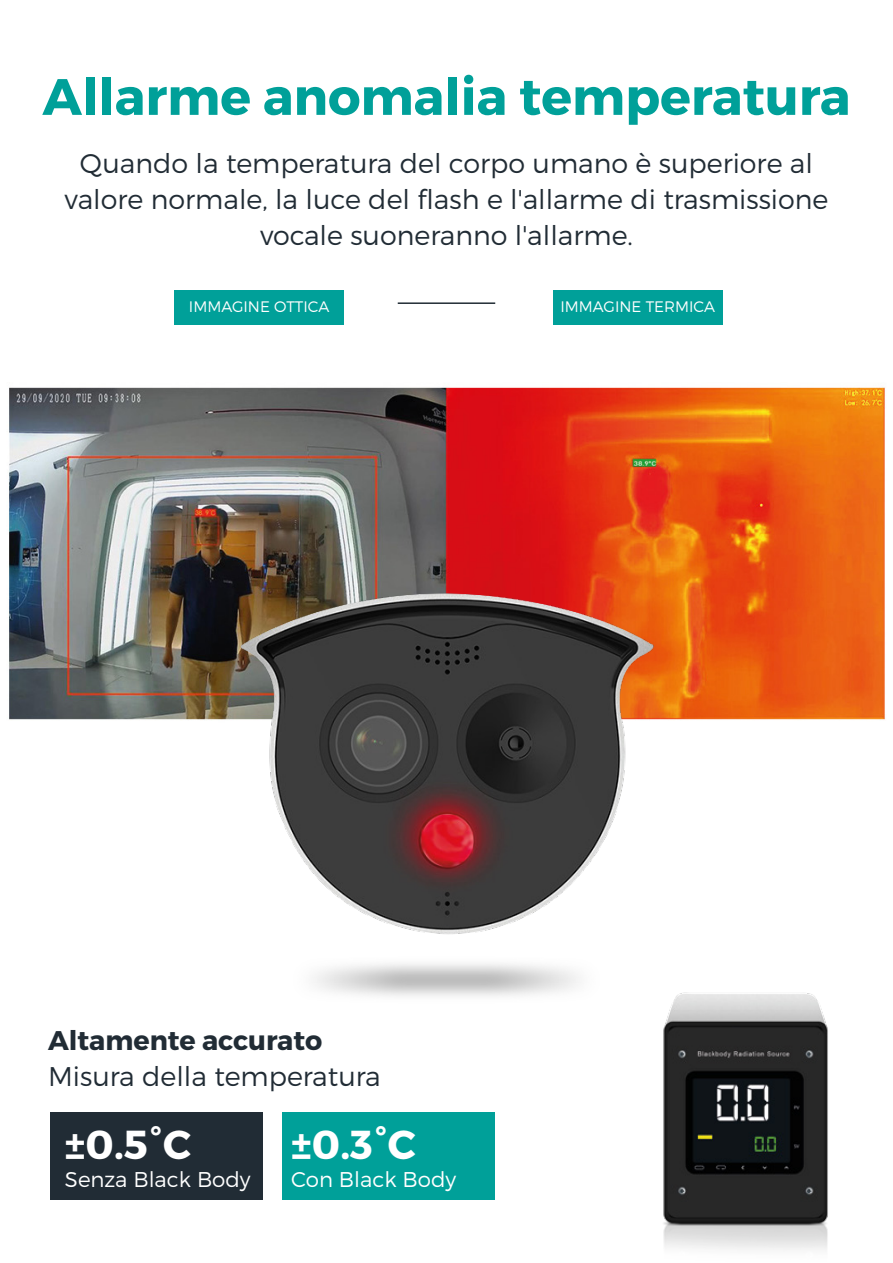
<style>
.page{position:relative;width:893px;height:1263px;background:#fff}
.page>*{position:absolute;margin:0;border:0;box-sizing:border-box;transform-origin:0 0}
.t1{font:700 51.15px "Montserrat";color:#00a099}
.t2{font:700 40.5px "Montserrat";color:#fff}
.t3{font:300 27px/36px "Montserrat";color:#212c35;text-align:center}
.t4{font:700 27px "Montserrat";color:#212c35}
.t5{font:300 21.3px "Montserrat";color:#fff}
.t6{font:300 15.15px "Montserrat";color:#fff}
</style>
<div class="page">
<img style="left:9px;top:387px;width:877px;height:63px">
<hr style="left:398px;top:302px;width:97px;height:2px;background:#212c35">
<div style="left:175px;top:290px;width:169px;height:35px;background:#00a099"></div>
<div style="left:553px;top:290px;width:169px;height:35px;background:#00a099"></div>
<img style="left:9px;top:450px;width:877px;height:546px">
<div style="left:50px;top:1113px;width:213px;height:87px;background:#212c35"></div>
<div style="left:282px;top:1113px;width:213px;height:87px;background:#00a099"></div>
<img style="left:593px;top:960px;width:292px;height:290px">
<h1 class="t1" style="left:42px;top:65px;width:809px">Allarme anomalia temperatura</h1>
<p class="t3" style="left:65px;top:145px;width:765px">Quando la temperatura del corpo umano è superiore al valore normale, la luce del flash e l'allarme di trasmissione vocale suoneranno l'allarme.</p>
<p class="t6" style="left:189px;top:298px;width:142px">IMMAGINE OTTICA</p>
<p class="t6" style="left:560px;top:298px;width:156px">IMMAGINE TERMICA</p>
<p class="t4" style="left:48px;top:1023px;width:276px">Altamente accurato</p>
<p class="t3" style="left:48px;top:1058px;width:334px">Misura della temperatura</p>
<h2 class="t2" style="left:65px;top:1119px;width:128px">±0.5°C</h2>
<p class="t5" style="left:65px;top:1166px;width:187px">Senza Black Body</p>
<h2 class="t2" style="left:291px;top:1119px;width:126px">±0.3°C</h2>
<p class="t5" style="left:291px;top:1166px;width:166px">Con Black Body</p>
</div>
